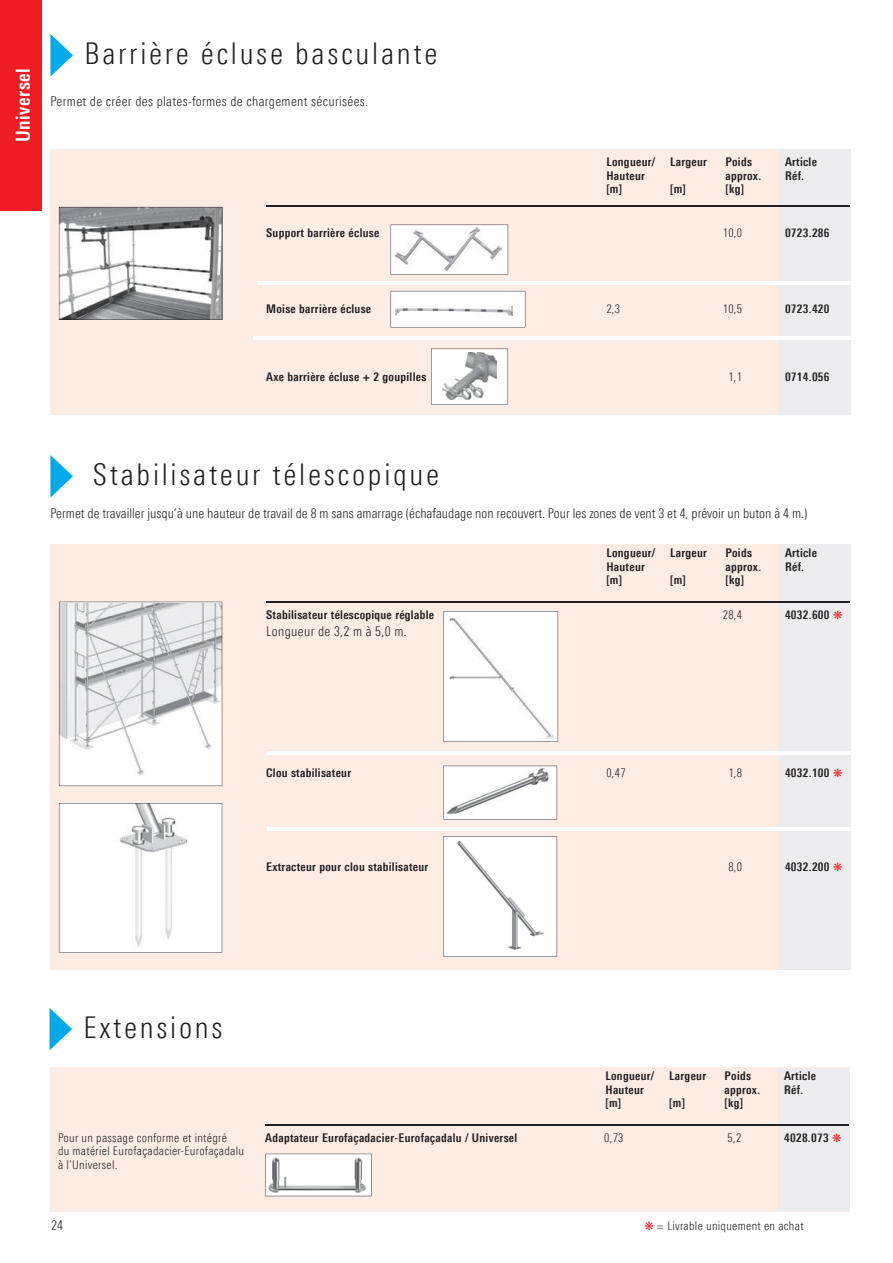
<style>
.page{position:relative;width:893px;height:1263px;background:#fff}
.page>*{position:absolute;margin:0;border:0;box-sizing:border-box;transform-origin:0 0}
.t1{font:300 30px "Linotype Univers 320 Cn";letter-spacing:.09em;color:#231f20}
.t2{font:700 19.5px "Linotype Univers 620 Cn";letter-spacing:.025em;color:#fff}
.t3{font:300 13.5px "Linotype Univers 320 Cn";color:#231f20}
.t4{font:300 13.5px "Linotype Univers 320 Cn";letter-spacing:.025em;color:#231f20}
.t5{font:700 12px "Linotype Univers 620 Cn";letter-spacing:.025em;color:#231f20}
.t6{font:300 12px/13.5px "Linotype Univers 320 Cn";letter-spacing:.025em;color:#231f20}
</style>
<div class="page">
<div style="left:0;top:0;width:41px;height:210px;background:#ee1d23"></div>
<div style="left:50px;top:544px;width:800px;height:425px;background:#fdece4"></div>
<div style="left:778px;top:544px;width:73px;height:425px;background:#ececee"></div>
<svg style="left:50px;top:455px;width:23px;height:42px"></svg>
<svg style="left:443px;top:766px;width:114px;height:53px;background:#eeeeef"></svg>
<hr style="left:266px;top:601px;width:584px;height:1px;background:#231f20">
<svg style="left:443px;top:611px;width:115px;height:131px;background:#f9f9f9"></svg>
<svg style="left:59px;top:602px;width:163px;height:184px"></svg>
<svg style="left:59px;top:803px;width:163px;height:149px;background:#f8f8f8"></svg>
<svg style="left:443px;top:836px;width:114px;height:121px;background:#f4f4f4"></svg>
<hr style="left:267px;top:751px;width:606px;height:3px;background:#fff">
<hr style="left:267px;top:828px;width:597px;height:3px;background:#fff">
<svg style="left:50px;top:34px;width:23px;height:43px"></svg>
<div style="left:50px;top:149px;width:800px;height:266px;background:#fdece4"></div>
<div style="left:778px;top:149px;width:73px;height:266px;background:#ececee"></div>
<hr style="left:258px;top:281px;width:609px;height:3px;background:#fff">
<hr style="left:266px;top:205px;width:584px;height:2px;background:#231f20">
<svg style="left:391px;top:225px;width:117px;height:50px;background:#f0f0f1"></svg>
<svg style="left:391px;top:291px;width:134px;height:36px;background:#f5f5f6"></svg>
<svg style="left:431px;top:349px;width:77px;height:55px;background:#ddddde"></svg>
<hr style="left:253px;top:336px;width:610px;height:3px;background:#fff">
<div style="left:50px;top:1067px;width:800px;height:145px;background:#fdece4"></div>
<div style="left:778px;top:1068px;width:72px;height:143px;background:#ececee"></div>
<svg style="left:50px;top:1008px;width:22px;height:42px"></svg>
<svg style="left:265px;top:1154px;width:107px;height:42px;background:#e5e5e6"></svg>
<hr style="left:265px;top:1124px;width:584px;height:1px;background:#231f20">
<svg style="left:59px;top:207px;width:163px;height:113px;background:#bfc0c2"></svg>
<h2 class="t2" style="left:11px;top:142px;width:75px;rotate:-90deg">Universel</h2>
<h1 class="t1" style="left:84px;top:36px;width:354px">Barrière écluse basculante</h1>
<p class="t4" style="left:50px;top:94px;width:319px">Permet de créer des plates-formes de chargement sécurisées.</p>
<p class="t5" style="left:606px;top:155px;width:102px">Longueur/ Largeur</p>
<p class="t5" style="left:725px;top:155px;width:28px">Poids</p>
<p class="t5" style="left:785px;top:155px;width:34px">Article</p>
<p class="t5" style="left:606px;top:168px;width:40px">Hauteur</p>
<p class="t5" style="left:725px;top:168px;width:37px">approx.</p>
<p class="t5" style="left:785px;top:168px;width:21px">Réf.</p>
<p class="t5" style="left:606px;top:182px;width:17px">[m]</p>
<p class="t5" style="left:670px;top:182px;width:17px">[m]</p>
<p class="t5" style="left:725px;top:182px;width:20px">[kg]</p>
<p class="t5" style="left:266px;top:225px;width:115px">Support barrière écluse</p>
<p class="t6" style="left:723px;top:226px;width:21px">10,0</p>
<p class="t5" style="left:785px;top:225px;width:46px">0723.286</p>
<p class="t5" style="left:266px;top:302px;width:107px">Moise barrière écluse</p>
<p class="t6" style="left:606px;top:302px;width:15px">2,3</p>
<p class="t6" style="left:723px;top:302px;width:21px">10,5</p>
<p class="t5" style="left:785px;top:302px;width:46px">0723.420</p>
<p class="t5" style="left:266px;top:369px;width:162px">Axe barrière écluse + 2 goupilles</p>
<p class="t6" style="left:728px;top:370px;width:15px">1,1</p>
<p class="t5" style="left:785px;top:369px;width:46px">0714.056</p>
<h1 class="t1" style="left:93px;top:457px;width:348px">Stabilisateur télescopique</h1>
<p class="t3" style="left:50px;top:505px;width:758px">Permet de travailler jusqu’à une hauteur de travail de 8 m sans amarrage (échafaudage non recouvert. Pour les zones de vent 3 et 4, prévoir un buton à 4 m.)</p>
<p class="t5" style="left:606px;top:546px;width:102px">Longueur/ Largeur</p>
<p class="t5" style="left:725px;top:546px;width:28px">Poids</p>
<p class="t5" style="left:785px;top:546px;width:34px">Article</p>
<p class="t5" style="left:606px;top:559px;width:40px">Hauteur</p>
<p class="t5" style="left:725px;top:559px;width:37px">approx.</p>
<p class="t5" style="left:785px;top:559px;width:21px">Réf.</p>
<p class="t5" style="left:606px;top:573px;width:17px">[m]</p>
<p class="t5" style="left:670px;top:573px;width:17px">[m]</p>
<p class="t5" style="left:725px;top:573px;width:20px">[kg]</p>
<p class="t5" style="left:266px;top:608px;width:169px">Stabilisateur télescopique réglable</p>
<p class="t6" style="left:723px;top:608px;width:21px">28,4</p>
<p class="t5" style="left:785px;top:608px;width:46px">4032.600</p>
<p class="t4" style="left:266px;top:623px;width:142px">Longueur de 3,2 m à 5,0 m.</p>
<p class="t5" style="left:266px;top:765px;width:86px">Clou stabilisateur</p>
<p class="t6" style="left:606px;top:766px;width:21px">0,47</p>
<p class="t6" style="left:728px;top:766px;width:15px">1,8</p>
<p class="t5" style="left:785px;top:765px;width:46px">4032.100</p>
<p class="t5" style="left:266px;top:860px;width:164px">Extracteur pour clou stabilisateur</p>
<p class="t6" style="left:728px;top:860px;width:15px">8,0</p>
<p class="t5" style="left:785px;top:860px;width:46px">4032.200</p>
<h1 class="t1" style="left:84px;top:1010px;width:141px">Extensions</h1>
<p class="t5" style="left:605px;top:1069px;width:102px">Longueur/ Largeur</p>
<p class="t5" style="left:725px;top:1069px;width:28px">Poids</p>
<p class="t5" style="left:784px;top:1069px;width:34px">Article</p>
<p class="t5" style="left:605px;top:1082px;width:40px">Hauteur</p>
<p class="t5" style="left:725px;top:1082px;width:37px">approx.</p>
<p class="t5" style="left:784px;top:1082px;width:21px">Réf.</p>
<p class="t5" style="left:605px;top:1096px;width:17px">[m]</p>
<p class="t5" style="left:669px;top:1096px;width:17px">[m]</p>
<p class="t5" style="left:725px;top:1096px;width:20px">[kg]</p>
<p class="t6" style="left:58px;top:1131px;width:188px">Pour un passage conforme et intégré<br>du matériel Eurofaçadacier-Eurofaçadalu à l’Universel.</p>
<p class="t5" style="left:265px;top:1131px;width:253px">Adaptateur Eurofaçadacier-Eurofaçadalu / Universel</p>
<p class="t6" style="left:604px;top:1131px;width:21px">0,73</p>
<p class="t6" style="left:727px;top:1131px;width:15px">5,2</p>
<p class="t5" style="left:784px;top:1131px;width:46px">4028.073</p>
<p class="t3" style="left:51px;top:1218px;width:14px">24</p>
<p class="t6" style="left:657px;top:1219px;width:148px">= Livrable uniquement en achat</p>
</div>
